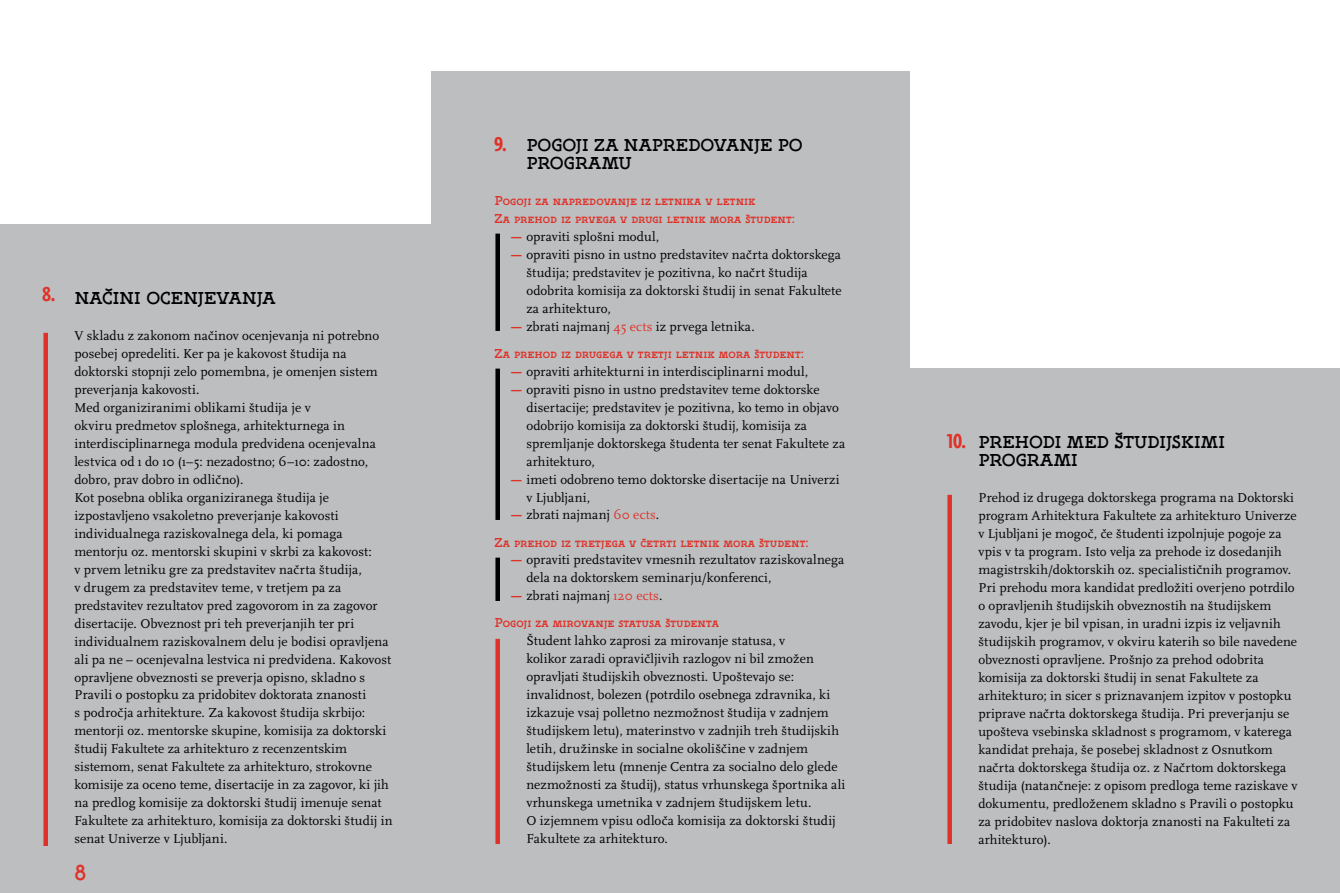
<style>
.page{position:relative;width:1340px;height:893px;background:#fff}
.page>*{position:absolute;margin:0;border:0;box-sizing:border-box;transform-origin:0 0}
.t1{font:22.5px "Arhe Beta ver 21 beta";color:#e03128}
.t2{font:18px/18px "Arhe Beta ver 21 beta";letter-spacing:-.005em;color:#000}
.t3{font:13.5px/18px "Scala Pro";letter-spacing:.005em;color:#000}
.t4{font:13.5px/18px "Arhe Beta ver 21 beta";letter-spacing:.01em;color:#e03128}
.s1{font-family:"Scala Sans Pro";font-weight:700;font-stretch:condensed;font-size:21px;color:#e03128}
.s2{font-family:"Arhe Beta ver 21 beta";color:#e03128}
.s3{color:#e03128}
</style>
<div class="page">
<div style="left:0;top:224px;width:457px;height:149px;background:#bcbec0"></div>
<div style="left:0;top:330px;width:457px;height:563px;background:#bcbec0"></div>
<div style="left:43px;top:333px;width:5px;height:513px;background:#e03128"></div>
<div style="left:431px;top:71px;width:478px;height:166px;background:#bcbec0"></div>
<div style="left:431px;top:230px;width:478px;height:168px;background:#bcbec0"></div>
<div style="left:495px;top:234px;width:5px;height:97px;background:#000"></div>
<div style="left:431px;top:365px;width:478px;height:222px;background:#bcbec0"></div>
<div style="left:495px;top:369px;width:5px;height:151px;background:#000"></div>
<div style="left:431px;top:554px;width:478px;height:114px;background:#bcbec0"></div>
<div style="left:495px;top:558px;width:5px;height:43px;background:#000"></div>
<div style="left:431px;top:636px;width:478px;height:257px;background:#bcbec0"></div>
<div style="left:495px;top:639px;width:5px;height:205px;background:#e03128"></div>
<div style="left:882px;top:368px;width:457px;height:166px;background:#bcbec0"></div>
<div style="left:882px;top:492px;width:457px;height:401px;background:#bcbec0"></div>
<div style="left:947px;top:495px;width:5px;height:349px;background:#e03128"></div>
<h2 class="t2" style="left:43px;top:289px;width:234px"><sup>8.</sup> NAČINI OCENJEVANJA</h2>
<p class="t3" style="left:74px;top:326px;width:320px">V skladu z zakonom načinov ocenjevanja ni potrebno posebej opredeliti. Ker pa je kakovost študija na doktorski stopnji zelo pomembna, je omenjen sistem preverjanja kakovosti.<br>Med organiziranimi oblikami študija je v<br>okviru predmetov splošnega, arhitekturnega in interdisciplinarnega modula predvidena ocenjevalna lestvica od 1 do 10 (1–5: nezadostno; 6–10: zadostno, dobro, prav dobro in odlično).<br>Kot posebna oblika organiziranega študija je izpostavljeno vsakoletno preverjanje kakovosti individualnega raziskovalnega dela, ki pomaga mentorju oz. mentorski skupini v skrbi za kakovost:<br>v prvem letniku gre za predstavitev načrta študija,<br>v drugem za predstavitev teme, v tretjem pa za predstavitev rezultatov pred zagovorom in za zagovor disertacije. Obveznost pri teh preverjanjih ter pri individualnem raziskovalnem delu je bodisi opravljena ali pa ne – ocenjevalna lestvica ni predvidena. Kakovost opravljene obveznosti se preverja opisno, skladno s Pravili o postopku za pridobitev doktorata znanosti<br>s področja arhitekture. Za kakovost študija skrbijo: mentorji oz. mentorske skupine, komisija za doktorski študij Fakultete za arhitekturo z recenzentskim sistemom, senat Fakultete za arhitekturo, strokovne komisije za oceno teme, disertacije in za zagovor, ki jih na predlog komisije za doktorski študij imenuje senat Fakultete za arhitekturo, komisija za doktorski študij in senat Univerze v Ljubljani.</p>
<h1 class="t1" style="left:74px;top:859px;width:13px">8</h1>
<h2 class="t2" style="left:526px;top:136px;width:278px;text-indent:-32px"><span class="s1">9.</span> POGOJI ZA NAPREDOVANJE PO<br>PROGRAMU</h2>
<p class="t4" style="left:494px;top:191px;width:301px">Pogoji za napredovanje iz letnika v letnik<br>Za prehod iz prvega v drugi letnik mora študent:</p>
<p class="t3" style="left:511px;top:227px;width:150px"><span class="s2">—</span> opraviti splošni modul,</p>
<p class="t3" style="left:526px;top:245px;width:317px;text-indent:-15px"><span class="s2">—</span> opraviti pisno in ustno predstavitev načrta doktorskega študija; predstavitev je pozitivna, ko načrt študija odobrita komisija za doktorski študij in senat Fakultete za arhitekturo,</p>
<p class="t3" style="left:511px;top:317px;width:245px"><span class="s2">—</span> zbrati najmanj <span class="s3">45 ects</span> iz prvega letnika.</p>
<p class="t4" style="left:494px;top:344px;width:311px">Za prehod iz drugega v tretji letnik mora študent:</p>
<p class="t3" style="left:511px;top:362px;width:299px"><span class="s2">—</span> opraviti arhitekturni in interdisciplinarni modul,</p>
<p class="t3" style="left:526px;top:380px;width:320px;text-indent:-15px"><span class="s2">—</span> opraviti pisno in ustno predstavitev teme doktorske disertacije; predstavitev je pozitivna, ko temo in objavo odobrijo komisija za doktorski študij, komisija za spremljanje doktorskega študenta ter senat Fakultete za arhitekturo,</p>
<p class="t3" style="left:526px;top:470px;width:314px;text-indent:-15px"><span class="s2">—</span> imeti odobreno temo doktorske disertacije na Univerzi v Ljubljani,</p>
<p class="t3" style="left:511px;top:506px;width:150px"><span class="s2">—</span> zbrati najmanj <span class="s3">60 ects</span>.</p>
<p class="t4" style="left:494px;top:533px;width:315px">Za prehod iz tretjega v četrti letnik mora študent:</p>
<p class="t3" style="left:526px;top:551px;width:319px;text-indent:-15px"><span class="s2">—</span> opraviti predstavitev vmesnih rezultatov raziskovalnega dela na doktorskem seminarju/konferenci,</p>
<p class="t3" style="left:511px;top:587px;width:153px"><span class="s2">—</span> zbrati najmanj <span class="s3">120 ects</span>.</p>
<p class="t4" style="left:494px;top:614px;width:226px">Pogoji za mirovanje statusa študenta</p>
<p class="t3" style="left:526px;top:632px;width:320px">Študent lahko zaprosi za mirovanje statusa, v<br>kolikor zaradi opravičljivih razlogov ni bil zmožen opravljati študijskih obveznosti. Upoštevajo se: invalidnost, bolezen (potrdilo osebnega zdravnika, ki izkazuje vsaj polletno nezmožnost študija v zadnjem študijskem letu), materinstvo v zadnjih treh študijskih letih, družinske in socialne okoliščine v zadnjem študijskem letu (mnenje Centra za socialno delo glede nezmožnosti za študij), status vrhunskega športnika ali vrhunskega umetnika v zadnjem študijskem letu.<br>O izjemnem vpisu odloča komisija za doktorski študij Fakultete za arhitekturo.</p>
<h2 class="t2" style="left:978px;top:433px;width:248px;text-indent:-32px"><span class="s1">10.</span> PREHODI MED ŠTUDIJSKIMI<br>PROGRAMI</h2>
<p class="t3" style="left:978px;top:488px;width:320px">Prehod iz drugega doktorskega programa na Doktorski program Arhitektura Fakultete za arhitekturo Univerze v Ljubljani je mogoč, če študenti izpolnjuje pogoje za vpis v ta program. Isto velja za prehode iz dosedanjih magistrskih/doktorskih oz. specialističnih programov.<br>Pri prehodu mora kandidat predložiti overjeno potrdilo o opravljenih študijskih obveznostih na študijskem zavodu, kjer je bil vpisan, in uradni izpis iz veljavnih študijskih programov, v okviru katerih so bile navedene obveznosti opravljene. Prošnjo za prehod odobrita komisija za doktorski študij in senat Fakultete za arhitekturo; in sicer s priznavanjem izpitov v postopku priprave načrta doktorskega študija. Pri preverjanju se upošteva vsebinska skladnost s programom, v katerega kandidat prehaja, še posebej skladnost z Osnutkom načrta doktorskega študija oz. z Načrtom doktorskega študija (natančneje: z opisom predloga teme raziskave v dokumentu, predloženem skladno s Pravili o postopku za pridobitev naslova doktorja znanosti na Fakulteti za arhitekturo).</p>
</div>
